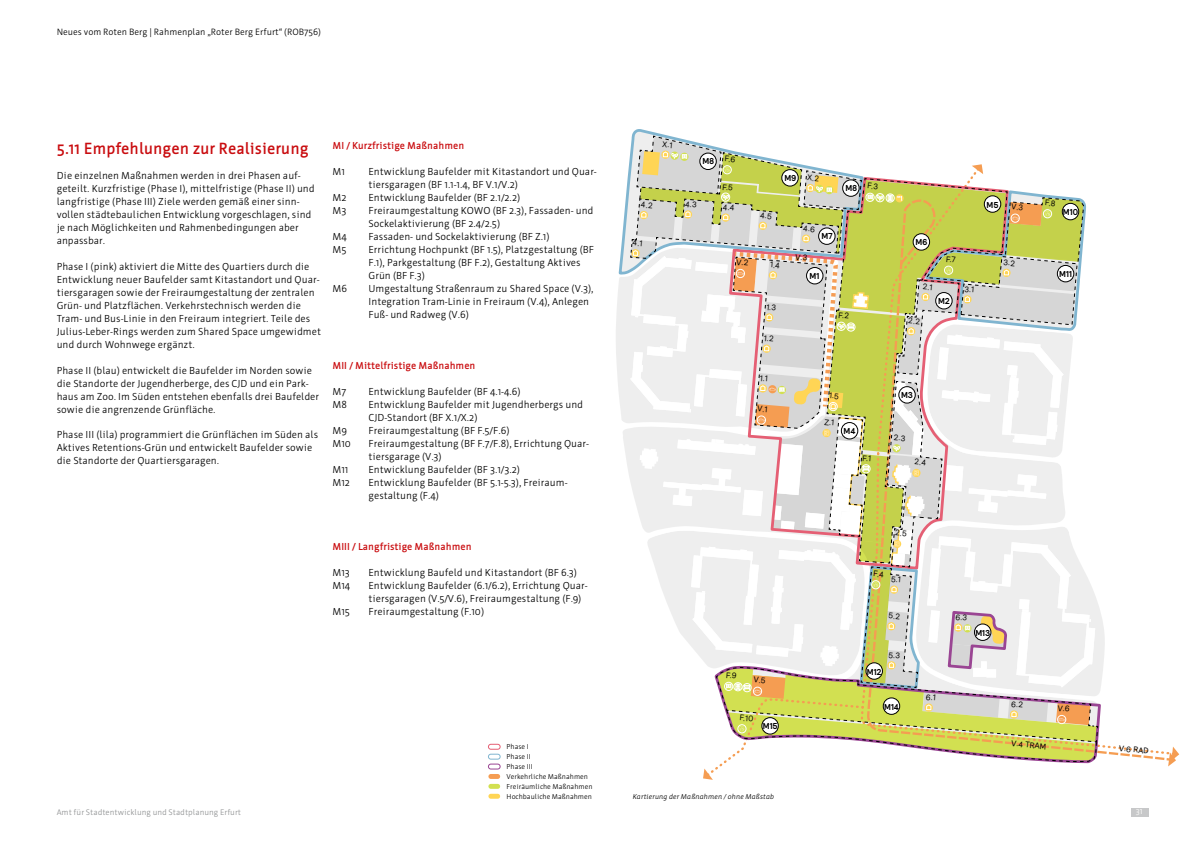
<style>
.page{position:relative;width:1191px;height:842px;background:#fff}
.page>*{position:absolute;margin:0;border:0;box-sizing:border-box;transform-origin:0 0}
.t1{font:700 16px "Werk";color:#c90c0f}
.t2{font:10px/13px "Werk";color:#000}
.t3{font:700 10px "Werk";color:#c90c0f}
.t4{font:9px "Werk";color:#000}
.t5{font:700 8.6px "Relative";letter-spacing:-.03em;color:#000}
.t6{font:8.3px "Werk";color:#fff}
.t7{font:8.1px "Relative";color:#000}
.t8{font:8px "Werk";color:#909293}
.t9{font:7px/10px "Werk";color:#000}
.t10{font:italic 7px "Werk";color:#000}
</style>
<div class="page">
<svg style="left:1104px;top:635px;width:64px;height:125px"></svg>
<svg style="left:1168px;top:747px;width:11px;height:19px"></svg>
<div style="left:488px;top:754px;width:12px;height:5px;border:1px solid #80b5d0;border-radius:2px"></div>
<div style="left:488px;top:774px;width:12px;height:5px;background:#f59d52;border-radius:2px"></div>
<div style="left:488px;top:744px;width:12px;height:6px;border:1px solid #e55f74;border-radius:2px"></div>
<div style="left:488px;top:764px;width:12px;height:5px;border:1px solid #9a4593;border-radius:2px"></div>
<div style="left:488px;top:784px;width:12px;height:5px;background:#d2e051;border-radius:2px"></div>
<div style="left:488px;top:794px;width:12px;height:5px;background:#ffd555;border-radius:2px"></div>
<div style="left:1131px;top:808px;width:17px;height:8px;background:#c7c8c9"></div>
<svg style="left:617px;top:129px;width:487px;height:651px"></svg>
<p class="t4" style="left:57px;top:27px;width:266px">Neues vom Roten Berg | Rahmenplan „Roter Berg Erfurt“ (ROB756)</p>
<h1 class="t1" style="left:57px;top:140px;width:253px">5.11 Empfehlungen zur Realisierung</h1>
<p class="t2" style="left:57px;top:169px;width:259px">Die einzelnen Maßnahmen werden in drei Phasen auf&shy;geteilt. Kurzfristige (Phase I), mittelfristige (Phase II) und langfristige (Phase III) Ziele werden gemäß einer sinn&shy;vollen städtebaulichen Entwicklung vorgeschlagen, sind je nach Möglichkeiten und Rahmenbedingungen aber anpassbar.</p>
<p class="t2" style="left:57px;top:260px;width:266px">Phase I (pink) aktiviert die Mitte des Quartiers durch die Entwicklung neuer Baufelder samt Kitastandort und Quar&shy;tiersgaragen sowie der Freiraumgestaltung der zentralen Grün- und Platzflächen. Verkehrstechnisch werden die Tram- und Bus-Linie in den Freiraum integriert. Teile des Julius-Leber-Rings werden zum Shared Space umgewidmet und durch Wohnwege ergänzt.</p>
<p class="t2" style="left:57px;top:364px;width:264px">Phase II (blau) entwickelt die Baufelder im Norden sowie die Standorte der Jugendherberge, des CJD und ein Park&shy;haus am Zoo. Im Süden entstehen ebenfalls drei Baufelder sowie die angrenzende Grünfläche.</p>
<p class="t2" style="left:57px;top:428px;width:263px">Phase III (lila) programmiert die Grünflächen im Süden als<br>Aktives Retentions-Grün und entwickelt Baufelder sowie die Standorte der Quartiersgaragen.</p>
<p class="t3" style="left:332px;top:140px;width:133px">MI / Kurzfristige Maßnahmen</p>
<p class="t2" style="left:332px;top:165px;width:14px">M1</p>
<p class="t2" style="left:368px;top:165px;width:230px">Entwicklung Baufelder mit Kitastandort und Quar&shy;tiersgaragen (BF 1.1-1.4, BF V.1/V.2)</p>
<p class="t2" style="left:332px;top:191px;width:16px">M2</p>
<p class="t2" style="left:368px;top:191px;width:153px">Entwicklung Baufelder (BF 2.1/2.2)</p>
<p class="t2" style="left:332px;top:204px;width:15px">M3</p>
<p class="t2" style="left:368px;top:204px;width:226px">Freiraumgestaltung KOWO (BF 2.3), Fassaden- und<br>Sockelaktivierung (BF 2.4/2.5)</p>
<p class="t2" style="left:332px;top:230px;width:16px">M4</p>
<p class="t2" style="left:368px;top:230px;width:183px">Fassaden- und Sockelaktivierung (BF Z.1)</p>
<p class="t2" style="left:332px;top:243px;width:15px">M5</p>
<p class="t2" style="left:368px;top:243px;width:227px">Errichtung Hochpunkt (BF 1.5), Platzgestaltung (BF<br>F.1), Parkgestaltung (BF F.2), Gestaltung Aktives<br>Grün (BF F.3)</p>
<p class="t2" style="left:332px;top:282px;width:16px">M6</p>
<p class="t2" style="left:368px;top:282px;width:226px">Umgestaltung Straßenraum zu Shared Space (V.3),<br>Integration Tram-Linie in Freiraum (V.4), Anlegen<br>Fuß- und Radweg (V.6)</p>
<p class="t3" style="left:332px;top:360px;width:145px">MII / Mittelfristige Maßnahmen</p>
<p class="t2" style="left:332px;top:385px;width:15px">M7</p>
<p class="t2" style="left:368px;top:385px;width:154px">Entwicklung Baufelder (BF 4.1-4.6)</p>
<p class="t2" style="left:332px;top:398px;width:16px">M8</p>
<p class="t2" style="left:368px;top:398px;width:216px">Entwicklung Baufelder mit Jugendherbergs und<br>CJD-Standort (BF X.1/X.2)</p>
<p class="t2" style="left:332px;top:424px;width:16px">M9</p>
<p class="t2" style="left:368px;top:424px;width:143px">Freiraumgestaltung (BF F.5/F.6)</p>
<p class="t2" style="left:332px;top:437px;width:20px">M10</p>
<p class="t2" style="left:368px;top:437px;width:222px">Freiraumgestaltung (BF F.7/F.8), Errichtung Quar&shy;tiersgarage (V.3)</p>
<p class="t2" style="left:332px;top:463px;width:18px">M11</p>
<p class="t2" style="left:368px;top:463px;width:153px">Entwicklung Baufelder (BF 3.1/3.2)</p>
<p class="t2" style="left:332px;top:476px;width:19px">M12</p>
<p class="t2" style="left:368px;top:476px;width:201px">Entwicklung Baufelder (BF 5.1-5.3), Freiraum&shy;gestaltung (F.4)</p>
<p class="t3" style="left:332px;top:541px;width:141px">MIII / Langfristige Maßnahmen</p>
<p class="t2" style="left:332px;top:566px;width:19px">M13</p>
<p class="t2" style="left:368px;top:566px;width:210px">Entwicklung Baufeld und Kitastandort (BF 6.3)</p>
<p class="t2" style="left:332px;top:579px;width:19px">M14</p>
<p class="t2" style="left:368px;top:579px;width:221px">Entwicklung Baufelder (6.1/6.2), Errichtung Quar&shy;tiersgaragen (V.5/V.6), Freiraumgestaltung (F.9)</p>
<p class="t2" style="left:332px;top:605px;width:19px">M15</p>
<p class="t2" style="left:368px;top:605px;width:117px">Freiraumgestaltung (F.10)</p>
<p class="t9" style="left:506px;top:741px;width:87px">Phase I<br>Phase II<br>Phase III<br>Verkehrliche Maßnahmen<br>Freiräumliche Maßnahmen<br>Hochbauliche Maßnahmen</p>
<p class="t5" style="left:702px;top:155px;width:13px">M8</p>
<p class="t5" style="left:784px;top:172px;width:13px">M9</p>
<p class="t5" style="left:845px;top:182px;width:13px">M8</p>
<p class="t5" style="left:821px;top:230px;width:13px">M7</p>
<p class="t5" style="left:809px;top:270px;width:11px">M1</p>
<p class="t5" style="left:843px;top:426px;width:13px">M4</p>
<p class="t5" style="left:915px;top:237px;width:13px">M6</p>
<p class="t5" style="left:938px;top:296px;width:13px">M2</p>
<p class="t5" style="left:901px;top:390px;width:13px">M3</p>
<p class="t5" style="left:986px;top:199px;width:13px">M5</p>
<p class="t5" style="left:1063px;top:206px;width:17px">M10</p>
<p class="t5" style="left:1059px;top:269px;width:15px">M11</p>
<p class="t7" style="left:740px;top:712px;width:15px;rotate:5deg">F.10</p>
<p class="t5" style="left:762px;top:721px;width:17px">M15</p>
<p class="t10" style="left:632px;top:793px;width:143px">Kartierung der Maßnahmen / ohne Maßstab</p>
<p class="t5" style="left:867px;top:666px;width:16px">M12</p>
<p class="t5" style="left:884px;top:701px;width:16px">M14</p>
<p class="t5" style="left:975px;top:627px;width:16px">M13</p>
<p class="t7" style="left:1011px;top:738px;width:37px;rotate:5deg">V.4 TRAM</p>
<p class="t7" style="left:1119px;top:743px;width:31px;rotate:5deg">V.6 RAD</p>
<p class="t8" style="left:57px;top:808px;width:186px">Amt für Stadtentwicklung und Stadtplanung Erfurt</p>
<p class="t6" style="left:1136px;top:807px;width:8px">31</p>
</div>
